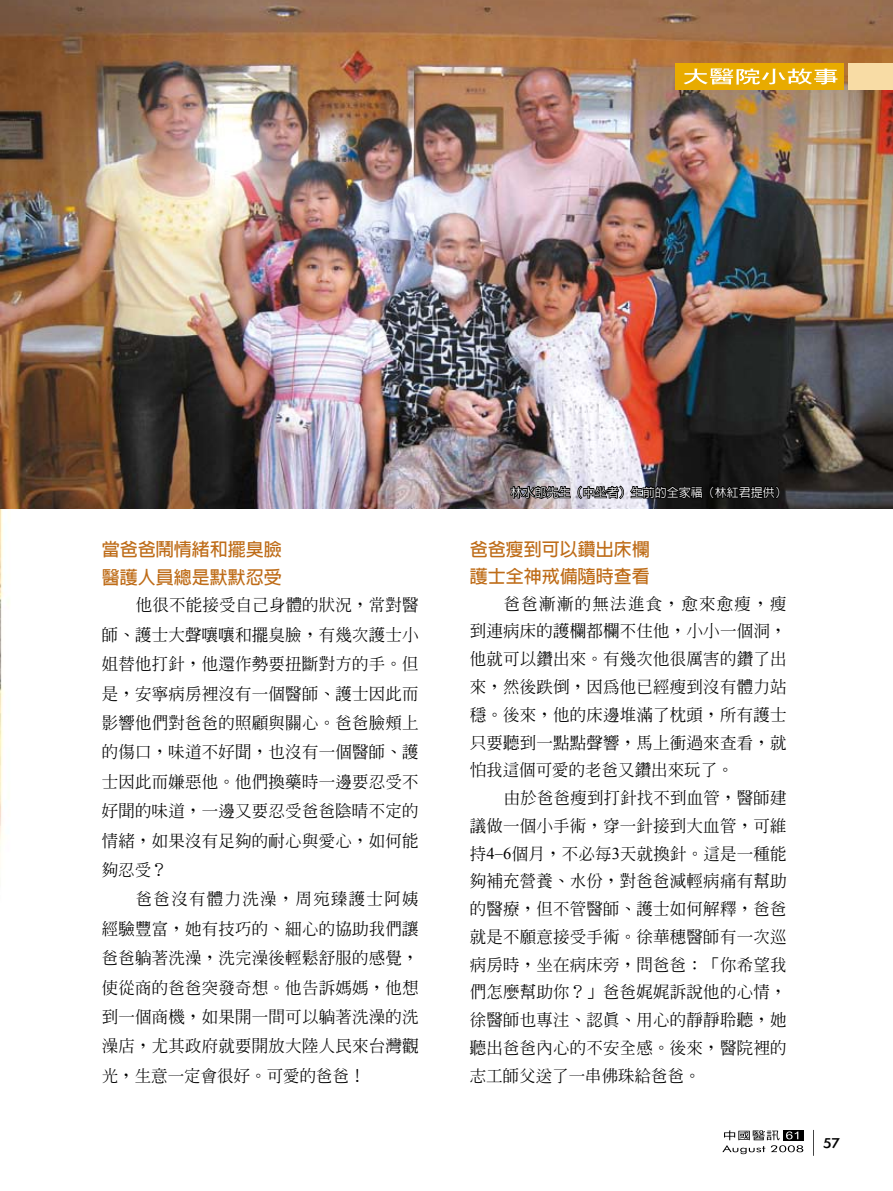
<style>
.page{position:relative;width:893px;height:1191px;background:#fff}
.page>*{position:absolute;margin:0;border:0;box-sizing:border-box;transform-origin:0 0}
.t1{font:700 18px/27.9px "Lin Gothic";color:#be6c18}
.t2{font:500 16.5px/27.8px "Inn Ming";letter-spacing:.01em;color:#000;text-align:justify}
.t3{font:16.2px "Li Gothic Med";color:#000;scale:1.11 1}
.t4{font:500 12px "Lin Gothic";color:#fff}
.s1{font-family:"Times New Roman";font-weight:400}
</style>
<div class="page">
<img style="left:0;top:0;width:893px;height:508px">
<svg style="left:508px;top:460px;width:273px;height:40px;background:#5c595d"></svg>
<svg style="left:813px;top:1130px;width:1px;height:25px"></svg>
<svg style="left:722px;top:1130px;width:81px;height:24px"></svg>
<div style="left:675px;top:64px;width:169px;height:26px;background:#e8ab00"></div>
<svg style="left:684px;top:68px;width:153px;height:17px"></svg>
<div style="left:848px;top:64px;width:45px;height:26px;background:#f8dca5"></div>
<p class="t1" style="left:102px;top:535px;width:181px">當爸爸鬧情緒和擺臭臉醫護人員總是默默忍受</p>
<p class="t2" style="left:102px;top:590px;width:318px;line-height:29.4px;text-indent:34px">他很不能接受自己身體的狀況，常對醫師、護士大聲嚷嚷和擺臭臉，有幾次護士小姐替他打針，他還作勢要扭斷對方的手。但是，安寧病房裡沒有一個醫師、護士因此而影響他們對爸爸的照顧與關心。爸爸臉頰上的傷口，味道不好聞，也沒有一個醫師、護士因此而嫌惡他。他們換藥時一邊要忍受不好聞的味道，一邊又要忍受爸爸陰晴不定的情緒，如果沒有足夠的耐心與愛心，如何能夠忍受？</p>
<p class="t2" style="left:102px;top:884px;width:318px;line-height:29.4px;text-indent:34px">爸爸沒有體力洗澡，周宛臻護士阿姨經驗豐富，她有技巧的、細心的協助我們讓爸爸躺著洗澡，洗完澡後輕鬆舒服的感覺，使從商的爸爸突發奇想。他告訴媽媽，他想到一個商機，如果開一間可以躺著洗澡的洗澡店，尤其政府就要開放大陸人民來台灣觀光，生意一定會很好。可愛的爸爸！</p>
<p class="t4" style="left:511px;top:486px;width:278px">林水郎先生（中坐者）生前的全家福（林紅君提供）</p>
<p class="t1" style="left:470px;top:535px;width:181px">爸爸瘦到可以鑽出床欄護士全神戒備隨時查看</p>
<p class="t2" style="left:470px;top:589px;width:318px;text-indent:34px">爸爸漸漸的無法進食，愈來愈瘦，瘦到連病床的護欄都欄不住他，小小一個洞，他就可以鑽出來。有幾次他很厲害的鑽了出來，然後跌倒，因為他已經瘦到沒有體力站穩。後來，他的床邊堆滿了枕頭，所有護士只要聽到一點點聲響，馬上衝過來查看，就怕我這個可愛的老爸又鑽出來玩了。</p>
<p class="t2" style="left:470px;top:784px;width:318px;text-indent:34px">由於爸爸瘦到打針找不到血管，醫師建議做一個小手術，穿一針接到大血管，可維持<span class="s1">4</span>-<span class="s1">6</span>個月，不必每<span class="s1">3</span>天就換針。這是一種能夠補充營養、水份，對爸爸減輕病痛有幫助的醫療，但不管醫師、護士如何解釋，爸爸就是不願意接受手術。徐華穗醫師有一次巡病房時，坐在病床旁，問爸爸：「你希望我們怎麼幫助你？」爸爸娓娓訴說他的心情，徐醫師也專注、認真、用心的靜靜聆聽，她聽出爸爸內心的不安全感。後來，醫院裡的志工師父送了一串佛珠給爸爸。</p>
<p class="t3" style="left:823px;top:1134px;width:17px">57</p>
</div>
